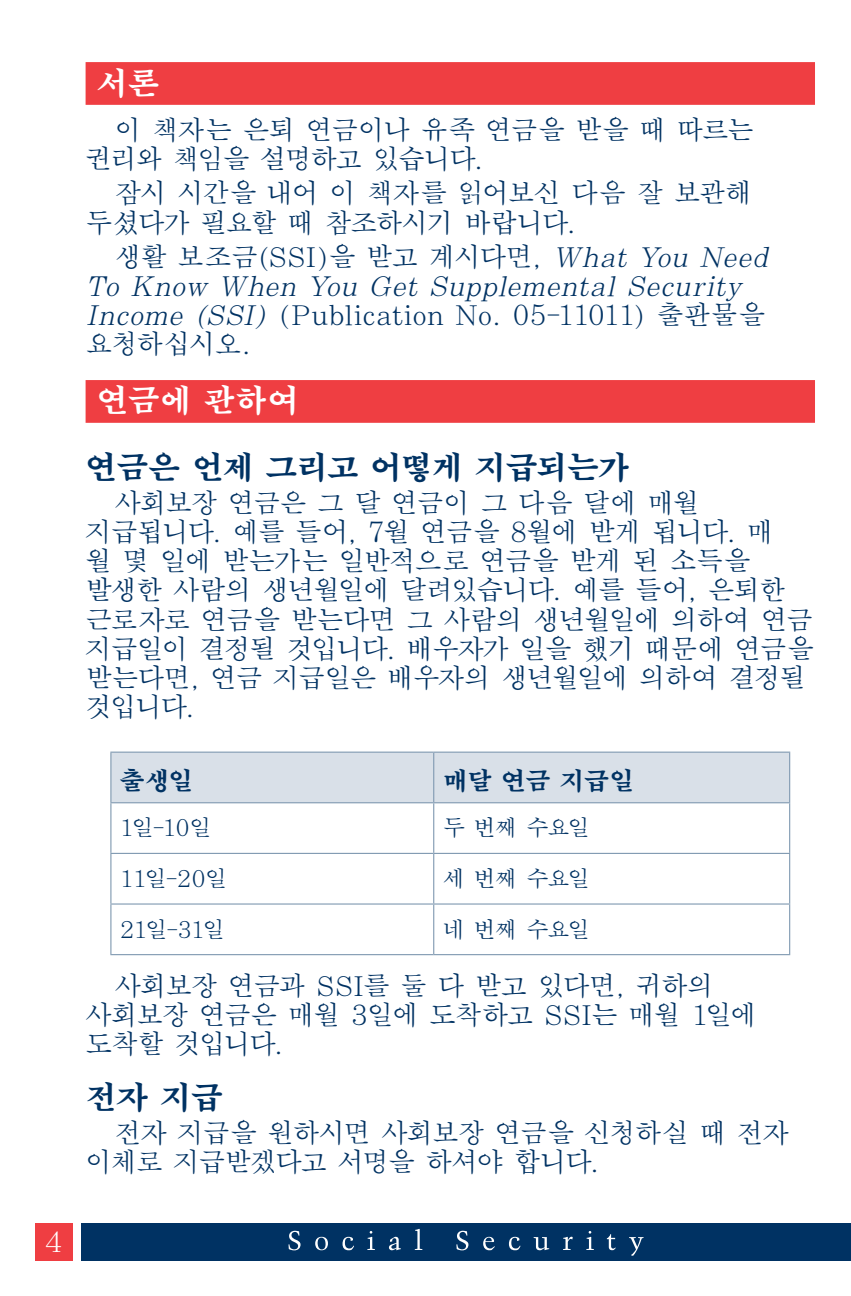
<style>
.page{position:relative;width:851px;height:1296px;background:#fff}
.page>*{position:absolute;margin:0;border:0;box-sizing:border-box;transform-origin:0 0}
.H2{font:700 31.5px "SM Myungjo Std";letter-spacing:-.02em;color:#003263}
.H1-1{font:700 31.5px "SM Myungjo Std";letter-spacing:.02em;color:#fff}
.Paragraph{font:500 27px/29.2px "SM Myungjo Std";letter-spacing:-.06em;color:#003263}
.Paragraph-2{font:italic 500 27px/29.2px "SM Myungjo Std";color:#003263}
.t1{font:500 27px "SM Myungjo Std";color:#fff}
.TH{font:700 24.75px "SM Myungjo Std";letter-spacing:-.015em;color:#003263}
.TD{font:500 22.5px "SM Myungjo Std";letter-spacing:-.07em;color:#003263}
.s1{font-style:normal}
</style>
<div class="page">
<div style="left:35px;top:1223px;width:38px;height:38px;background:#ef3e42"></div>
<div style="left:81px;top:1223px;width:769px;height:38px;background:#003263"></div>
<svg style="left:288px;top:1229px;width:355px;height:27px"></svg>
<div style="left:86px;top:62px;width:729px;height:43px;background:#ef3e42"></div>
<div style="left:86px;top:380px;width:729px;height:43px;background:#ef3e42"></div>
<div style="left:111px;top:753px;width:678px;height:49px;background:#d9e0e8"></div>
<hr style="left:110px;top:752px;width:323px;height:1px;background:#8099b1">
<hr style="left:110px;top:753px;width:1px;height:49px;background:#8099b1">
<hr style="left:433px;top:752px;width:357px;height:1px;background:#8099b1">
<hr style="left:433px;top:753px;width:1px;height:49px;background:#8099b1">
<hr style="left:789px;top:753px;width:1px;height:49px;background:#8099b1">
<hr style="left:110px;top:803px;width:1px;height:50px;background:#8099b1">
<hr style="left:433px;top:803px;width:1px;height:50px;background:#8099b1">
<hr style="left:789px;top:803px;width:1px;height:50px;background:#8099b1">
<hr style="left:110px;top:854px;width:1px;height:49px;background:#8099b1">
<hr style="left:433px;top:854px;width:1px;height:49px;background:#8099b1">
<hr style="left:789px;top:854px;width:1px;height:49px;background:#8099b1">
<hr style="left:110px;top:905px;width:1px;height:49px;background:#8099b1">
<hr style="left:433px;top:905px;width:1px;height:49px;background:#8099b1">
<hr style="left:789px;top:905px;width:1px;height:49px;background:#8099b1">
<hr style="left:110px;top:954px;width:323px;height:1px;background:#8099b1">
<hr style="left:433px;top:954px;width:357px;height:1px;background:#8099b1">
<hr style="left:110px;top:853px;width:323px;height:1px;background:#8099b1">
<hr style="left:433px;top:853px;width:357px;height:1px;background:#8099b1">
<hr style="left:110px;top:903px;width:323px;height:2px;background:#8099b1">
<hr style="left:433px;top:903px;width:357px;height:2px;background:#8099b1">
<hr style="left:110px;top:802px;width:323px;height:1px;background:#8099b1">
<hr style="left:433px;top:802px;width:357px;height:1px;background:#8099b1">
<p class="t1" style="left:45px;top:1227px;width:19px">4</p>
<h1 class="H1-1" style="left:97px;top:65px;width:64px">서론</h1>
<p class="Paragraph" style="left:86px;top:116px;width:670px;text-indent:29px">이 책자는 은퇴 연금이나 유족 연금을 받을 때 따르는 권리와 책임을 설명하고 있습니다.</p>
<p class="Paragraph" style="left:86px;top:179px;width:668px;text-indent:29px">잠시 시간을 내어 이 책자를 읽어보신 다음 잘 보관해 두셨다가 필요할 때 참조하시기 바랍니다.</p>
<p class="Paragraph-2" style="left:86px;top:243px;width:691px;text-indent:29px"><span class="s1">생활 보조금(SSI)을 받고 계시다면,</span> What You Need<br>To Know When You Get Supplemental Security<br>Income (SSI) <span class="s1">(Publication No. 05-11011) 출판물을 요청하십시오.</span></p>
<h1 class="H1-1" style="left:97px;top:383px;width:204px">연금에 관하여</h1>
<p class="H2" style="left:86px;top:449px;width:545px">연금은 언제 그리고 어떻게 지급되는가</p>
<p class="Paragraph" style="left:86px;top:489px;width:730px;text-indent:29px">사회보장 연금은 그 달 연금이 그 다음 달에 매월 지급됩니다. 예를 들어, 7월 연금을 8월에 받게 됩니다. 매<br>월 몇 일에 받는가는 일반적으로 연금을 받게 된 소득을 발생한 사람의 생년월일에 달려있습니다. 예를 들어, 은퇴한 근로자로 연금을 받는다면 그 사람의 생년월일에 의하여 연금 지급일이 결정될 것입니다. 배우자가 일을 했기 때문에 연금을 받는다면, 연금 지급일은 배우자의 생년월일에 의하여 결정될 것입니다.</p>
<p class="TH" style="left:120px;top:767px;width:75px">출생일</p>
<p class="TH" style="left:442px;top:767px;width:193px">매달 연금 지급일</p>
<p class="TD" style="left:120px;top:815px;width:93px">1일-10일</p>
<p class="TD" style="left:442px;top:815px;width:149px">두 번째 수요일</p>
<p class="TD" style="left:120px;top:866px;width:109px">11일-20일</p>
<p class="TD" style="left:442px;top:866px;width:149px">세 번째 수요일</p>
<p class="TD" style="left:120px;top:917px;width:107px">21일-31일</p>
<p class="TD" style="left:442px;top:917px;width:149px">네 번째 수요일</p>
<p class="Paragraph" style="left:86px;top:972px;width:673px;text-indent:29px">사회보장 연금과 SSI를 둘 다 받고 있다면, 귀하의 사회보장 연금은 매월 3일에 도착하고 SSI는 매월 1일에 도착할 것입니다.</p>
<p class="H2" style="left:86px;top:1080px;width:138px">전자 지급</p>
<p class="Paragraph" style="left:86px;top:1119px;width:705px;text-indent:29px">전자 지급을 원하시면 사회보장 연금을 신청하실 때 전자 이체로 지급받겠다고 서명을 하셔야 합니다.</p>
</div>
